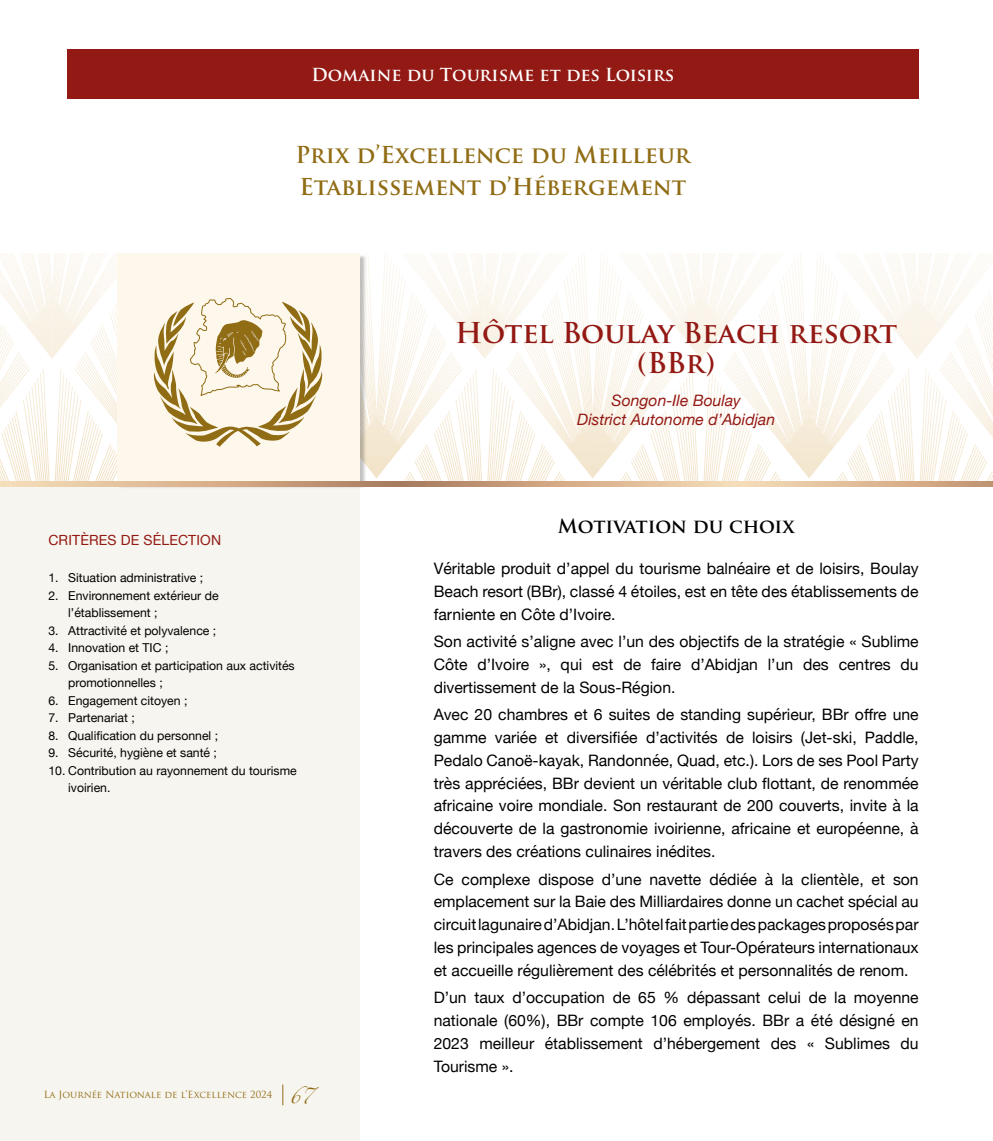
<style>
.page{position:relative;width:993px;height:1141px;background:#fff}
.page>*{position:absolute;margin:0;border:0;box-sizing:border-box;transform-origin:0 0}
.t1{font:700 28px/29.8px "Trajan Pro";letter-spacing:-.015em;color:#931914;text-align:center}
.t2{font:700 22.75px/31.5px "Trajan Pro";color:#906c14}
.t3{font:700 19.25px "Trajan Pro";letter-spacing:-.01em;color:#000}
.t4{font:700 17.5px "Trajan Pro";color:#fff}
.t5{font:15.75px/22.8px "Helvetica Neue";color:#000;text-align:justify}
.t6{font:italic 15.75px/19.2px "Helvetica Neue";color:#931914;text-align:center}
.t7{font:14px "Helvetica Neue";letter-spacing:.01em;color:#931914}
.t8{font:12.25px/17.5px "Helvetica Neue";color:#000}
.t9{font:9.62px "Trajan Pro";color:#906c14}
.s1{font-family:"Zapfino";font-size:14px}
</style>
<div class="page">
<div style="left:0;top:484px;width:359px;height:657px;background:#f7f5ef"></div>
<svg style="left:282px;top:1085px;width:1px;height:20px"></svg>
<div style="left:67px;top:50px;width:851px;height:49px;background:#931914"></div>
<svg style="left:0;top:253px;width:992px;height:233px"></svg>
<p class="t4" style="left:311px;top:64px;width:364px">Domaine du Tourisme et des Loisirs</p>
<h2 class="t2" style="left:295px;top:140px;width:396px">Prix d’Excellence du Meilleur<br>Etablissement d’Hébergement</h2>
<h1 class="t1" style="left:455px;top:319px;width:443px">Hôtel Boulay Beach resort (BBr)</h1>
<p class="t7" style="left:48px;top:530px;width:174px">CRITÈRES DE SÉLECTION</p>
<p class="t8" style="left:48px;top:570px;width:156px">1. Situation administrative ;</p>
<p class="t8" style="left:68px;top:587px;width:152px;text-indent:-20px">2. Environnement extérieur de l’établissement ;</p>
<p class="t8" style="left:48px;top:622px;width:169px">3. Attractivité et polyvalence ;</p>
<p class="t8" style="left:48px;top:640px;width:121px">4. Innovation et TIC ;</p>
<p class="t8" style="left:68px;top:657px;width:228px;text-indent:-20px">5. Organisation et participation aux activités promotionnelles ;</p>
<p class="t8" style="left:48px;top:692px;width:140px">6. Engagement citoyen ;</p>
<p class="t8" style="left:48px;top:710px;width:88px">7. Partenariat ;</p>
<p class="t8" style="left:48px;top:727px;width:171px">8. Qualification du personnel ;</p>
<p class="t8" style="left:48px;top:745px;width:170px">9. Sécurité, hygiène et santé ;</p>
<p class="t8" style="left:68px;top:762px;width:230px;text-indent:-20px">10. Contribution au rayonnement du tourisme ivoirien.</p>
<p class="t9" style="left:44px;top:1089px;width:270px">La Journée Nationale de l’Excellence 2024 <span class="s1">67</span></p>
<p class="t6" style="left:577px;top:392px;width:199px">Songon-Ile Boulay<br>District Autonome d’Abidjan</p>
<p class="t3" style="left:557px;top:514px;width:238px">Motivation du choix</p>
<p class="t5" style="left:433px;top:558px;width:486px">Véritable produit d’appel du tourisme balnéaire et de loisirs, Boulay Beach resort (BBr), classé 4 étoiles, est en tête des établissements de farniente en Côte d’Ivoire.</p>
<p class="t5" style="left:433px;top:631px;width:486px">Son activité s’aligne avec l’un des objectifs de la stratégie « Sublime Côte d’Ivoire », qui est de faire d’Abidjan l’un des centres du divertissement de la Sous-Région.</p>
<p class="t5" style="left:433px;top:704px;width:486px">Avec 20 chambres et 6 suites de standing supérieur, BBr offre une gamme variée et diversifiée d’activités de loisirs (Jet-ski, Paddle, Pedalo Canoë-kayak, Randonnée, Quad, etc.). Lors de ses Pool Party très appréciées, BBr devient un véritable club flottant, de renommée africaine voire mondiale. Son restaurant de 200 couverts, invite à la découverte de la gastronomie ivoirienne, africaine et européenne, à travers des créations culinaires inédites.</p>
<p class="t5" style="left:433px;top:869px;width:486px">Ce complexe dispose d’une navette dédiée à la clientèle, et son emplacement sur la Baie des Milliardaires donne un cachet spécial au circuit lagunaire d’Abidjan. L’hôtel fait partie des packages proposés par les principales agences de voyages et Tour-Opérateurs internationaux et accueille régulièrement des célébrités et personnalités de renom.</p>
<p class="t5" style="left:433px;top:987px;width:486px">D’un taux d’occupation de 65 % dépassant celui de la moyenne nationale (60%), BBr compte 106 employés. BBr a été désigné en 2023 meilleur établissement d’hébergement des « Sublimes du Tourisme ».</p>
</div>
